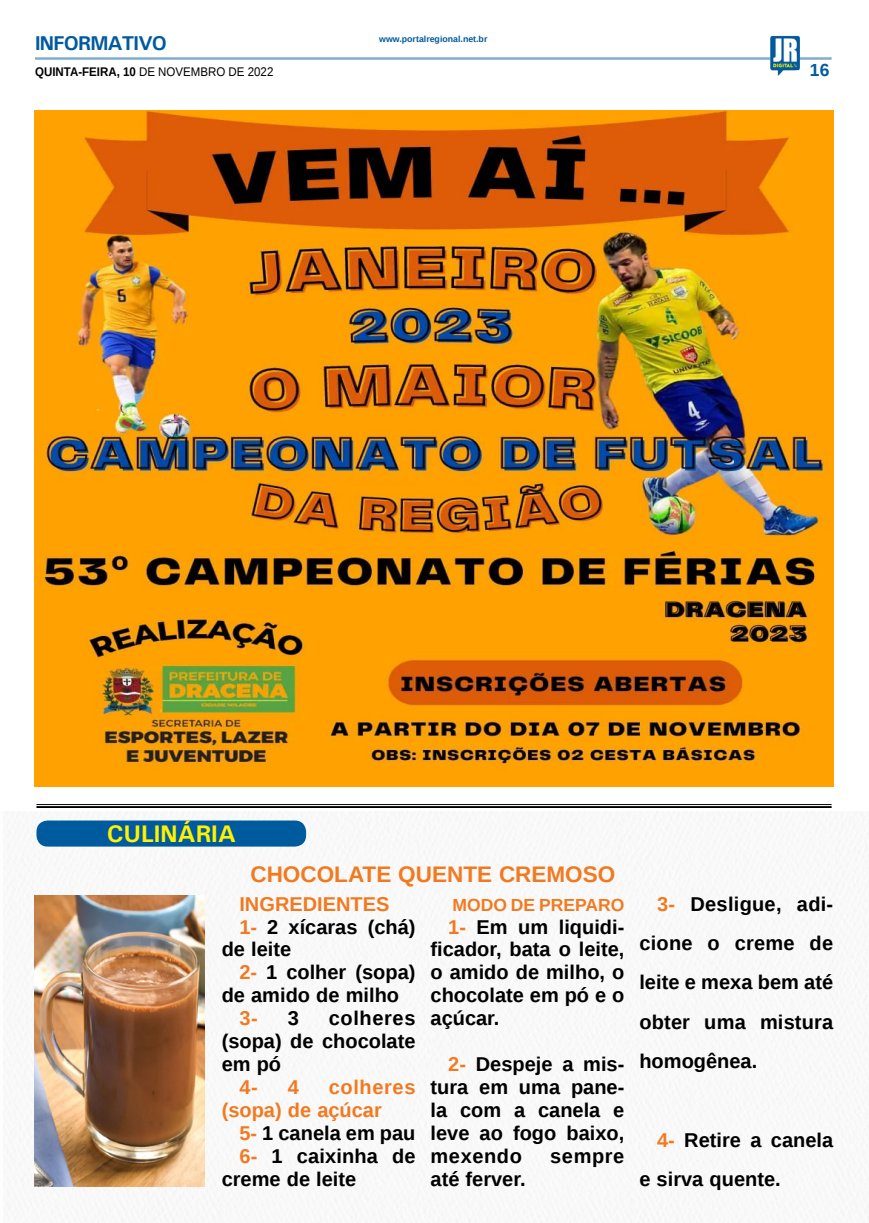
<style>
.page{position:relative;width:869px;height:1223px;background:#fff}
.page>*{position:absolute;margin:0;border:0;box-sizing:border-box;transform-origin:0 0}
.t1{font:700 24px "Univers";color:#fff200}
.TÍTULO{font:700 22.5px "Liberation Sans";color:#f17a21}
.MATÉRIA{font:700 20px/23px "Liberation Sans";color:#000}
.MATÉRIA-2{font:700 20px/23px "Liberation Sans";color:#f17a21}
.TITULO_PG{font:700 20px "Univers";letter-spacing:-.04em;color:#005a9e}
.MATÉRIA-3{font:700 17.5px "Liberation Sans";color:#f17a21}
.TÍTULO-2{font:700 17.5px "Liberation Sans";color:#005a9e}
.DATA_PG{font:12.5px "Liberation Sans";color:#000;scale:.92 1}
.DATA_PG-2{font:700 8.75px "Liberation Sans";color:#005a9e}
.s1{font-weight:700}
.s2{color:#f17a21}
</style>
<div class="page">
<hr style="left:35px;top:57px;width:796px;height:3px;background:#005a9e">
<img style="left:769px;top:36px;width:30px;height:40px">
<img style="left:4px;top:811px;width:864px;height:411px">
<div style="left:36px;top:820px;width:270px;height:26px;background:#005b9e;border-radius:11px"></div>
<hr style="left:36px;top:804px;width:795px;height:1px;background:#000101">
<hr style="left:36px;top:806px;width:795px;height:2px;background:#000101">
<img style="left:34px;top:111px;width:798px;height:675px">
<img style="left:34px;top:896px;width:170px;height:290px">
<p class="TITULO_PG" style="left:35px;top:31px;width:133px">INFORMATIVO</p>
<p class="DATA_PG" style="left:35px;top:65px;width:260px"><span class="s1">QUINTA-FEIRA, 10</span> DE NOVEMBRO DE 2022</p>
<p class="DATA_PG-2" style="left:379px;top:33px;width:110px">www.portalregional.net.br</p>
<p class="TÍTULO-2" style="left:809px;top:58px;width:21px">16</p>
<p class="t1" style="left:107px;top:819px;width:130px">CULINÁRIA</p>
<p class="TÍTULO" style="left:250px;top:858px;width:366px">CHOCOLATE QUENTE CREMOSO</p>
<p class="MATÉRIA-2" style="left:239px;top:891px;width:152px">INGREDIENTES</p>
<p class="MATÉRIA" style="left:221px;top:914px;width:195px;text-indent:18px"><span class="s2">1-</span> 2 xícaras (chá) de leite</p>
<p class="MATÉRIA" style="left:221px;top:960px;width:195px;text-indent:18px"><span class="s2">2-</span> 1 colher (sopa) de amido de milho</p>
<p class="MATÉRIA-2" style="left:239px;top:1006px;width:20px">3-</p>
<p class="MATÉRIA" style="left:287px;top:1006px;width:13px">3</p>
<p class="MATÉRIA-3" style="left:452px;top:892px;width:173px">MODO DE PREPARO</p>
<p class="MATÉRIA" style="left:430px;top:914px;width:195px;text-align:justify;text-indent:18px"><span class="s2">1-</span> Em um liquidi&shy;ficador, bata o leite, o amido de milho, o chocolate em pó e o açúcar.</p>
<p class="MATÉRIA" style="left:430px;top:1052px;width:195px;text-align:justify;text-indent:18px"><span class="s2">2-</span> Despeje a mis&shy;tura em uma pane&shy;la com a canela e leve ao fogo baixo, mexendo</p>
<p class="MATÉRIA" style="left:221px;top:1006px;width:195px;text-align:justify;text-indent:107px">colheres (sopa) de chocolate em pó</p>
<p class="MATÉRIA-2" style="left:239px;top:1075px;width:20px">4-</p>
<p class="MATÉRIA-2" style="left:287px;top:1075px;width:13px">4</p>
<p class="MATÉRIA-2" style="left:221px;top:1075px;width:195px;text-indent:107px">colheres (sopa) de açúcar</p>
<p class="MATÉRIA" style="left:239px;top:1121px;width:177px"><span class="s2">5-</span> 1 canela em pau</p>
<p class="MATÉRIA" style="left:221px;top:1144px;width:195px;text-indent:18px"><span class="s2">6-</span> 1 caixinha de creme de leite</p>
<p class="MATÉRIA" style="left:550px;top:1144px;width:76px">sempre</p>
<p class="MATÉRIA" style="left:430px;top:1167px;width:97px">até ferver.</p>
<p class="MATÉRIA" style="left:639px;top:883px;width:195px;line-height:39.4px;text-align:justify;text-indent:18px"><span class="s2">3-</span> Desligue, adi&shy;cione o creme de leite e mexa bem até obter uma mistura homogênea.</p>
<p class="MATÉRIA" style="left:639px;top:1119px;width:195px;line-height:39.4px;text-indent:18px"><span class="s2">4-</span> Retire a canela e sirva quente.</p>
</div>
